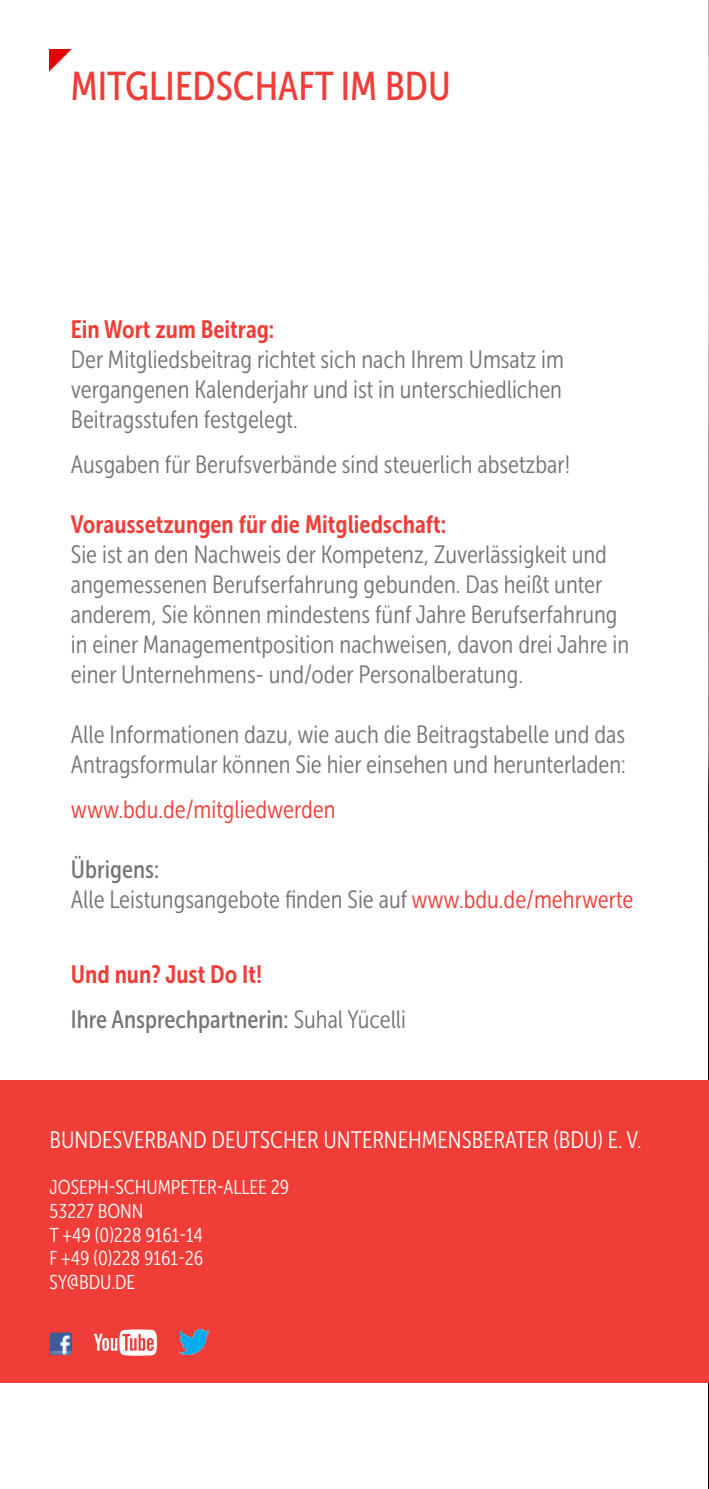
<style>
.page{position:relative;width:709px;height:1489px;background:#fff}
.page>*{position:absolute;margin:0;border:0;box-sizing:border-box;transform-origin:0 0}
.t1{font:40px "Museo Sans Cond 500";color:#f13d37}
.t2{font:25px/30px "Museo Sans Cond 300";color:#787370}
.t3{font:25px "Museo Sans Cond 700";color:#f13d37}
.t4{font:25px "Museo Sans Cond 500";color:#787370}
.t5{font:25px "Museo Sans Cond 300";color:#f13d37}
.t6{font:23.75px "Museo Sans Cond 300";color:#fff}
.t7{font:20px "Museo Sans Cond 300";color:#fff}
.s1{color:#f13d37}
.s2{font-family:"Museo Sans Cond 300"}
</style>
<div class="page">
<img style="left:708px;top:636px;width:1px;height:852px">
<div style="left:0;top:1080px;width:709px;height:302px;background:#f13d37"></div>
<img style="left:50px;top:1332px;width:22px;height:22px">
<img style="left:178px;top:1329px;width:31px;height:25px">
<svg style="left:94px;top:1329px;width:63px;height:26px"></svg>
<img style="left:50px;top:50px;width:21px;height:21px">
<p class="t1" style="left:71px;top:64px;width:381px">MITGLIEDSCHAFT IM BDU</p>
<p class="t3" style="left:71px;top:315px;width:205px">Ein Wort zum Beitrag:</p>
<p class="t2" style="left:71px;top:344px;width:494px">Der Mitgliedsbeitrag richtet sich nach Ihrem Umsatz im</p>
<p class="t2" style="left:71px;top:374px;width:492px">vergangenen Kalenderjahr und ist in unterschiedlichen<br>Beitragsstufen festgelegt.</p>
<p class="t2" style="left:71px;top:449px;width:501px">Ausgaben für Berufsverbände sind steuerlich absetzbar!</p>
<p class="t3" style="left:71px;top:510px;width:377px">Voraussetzungen für die Mitgliedschaft:</p>
<p class="t2" style="left:71px;top:539px;width:537px">Sie ist an den Nachweis der Kompetenz, Zuverlässigkeit und</p>
<p class="t2" style="left:71px;top:569px;width:533px">angemessenen Berufserfahrung gebunden. Das heißt unter</p>
<p class="t2" style="left:71px;top:599px;width:548px">anderem, Sie können mindestens fünf Jahre Berufserfahrung</p>
<p class="t2" style="left:71px;top:629px;width:560px">in einer Managementposition nachweisen, davon drei Jahre in</p>
<p class="t2" style="left:71px;top:659px;width:453px">einer Unternehmens- und/oder Personalberatung.</p>
<p class="t2" style="left:71px;top:719px;width:555px">Alle Informationen dazu, wie auch die Beitragstabelle und das</p>
<p class="t2" style="left:71px;top:749px;width:556px">Antragsformular können Sie hier einsehen und herunterladen:</p>
<p class="t5" style="left:71px;top:796px;width:266px">www.bdu.de/mitgliedwerden</p>
<p class="t4" style="left:71px;top:855px;width:90px">Übrigens:</p>
<p class="t2" style="left:71px;top:884px;width:564px">Alle Leistungsangebote finden Sie auf <span class="s1">www.bdu.de/mehrwerte</span></p>
<p class="t3" style="left:71px;top:960px;width:193px">Und nun? Just Do It!</p>
<p class="t4" style="left:71px;top:1005px;width:337px">Ihre Ansprechpartnerin: <span class="s2">Suhal Yücelli</span></p>
<p class="t6" style="left:50px;top:1126px;width:593px">BUNDESVERBAND DEUTSCHER UNTERNEHMENSBERATER (BDU) E. V.</p>
<p class="t7" style="left:50px;top:1176px;width:241px">JOSEPH-SCHUMPETER-ALLEE 29</p>
<p class="t7" style="left:50px;top:1200px;width:95px">53227 BONN</p>
<p class="t7" style="left:50px;top:1223px;width:155px">T +49 (0)228 9161-14</p>
<p class="t7" style="left:50px;top:1247px;width:155px">F +49 (0)228 9161-26</p>
<p class="t7" style="left:50px;top:1270px;width:87px">SY@BDU.DE</p>
</div>
